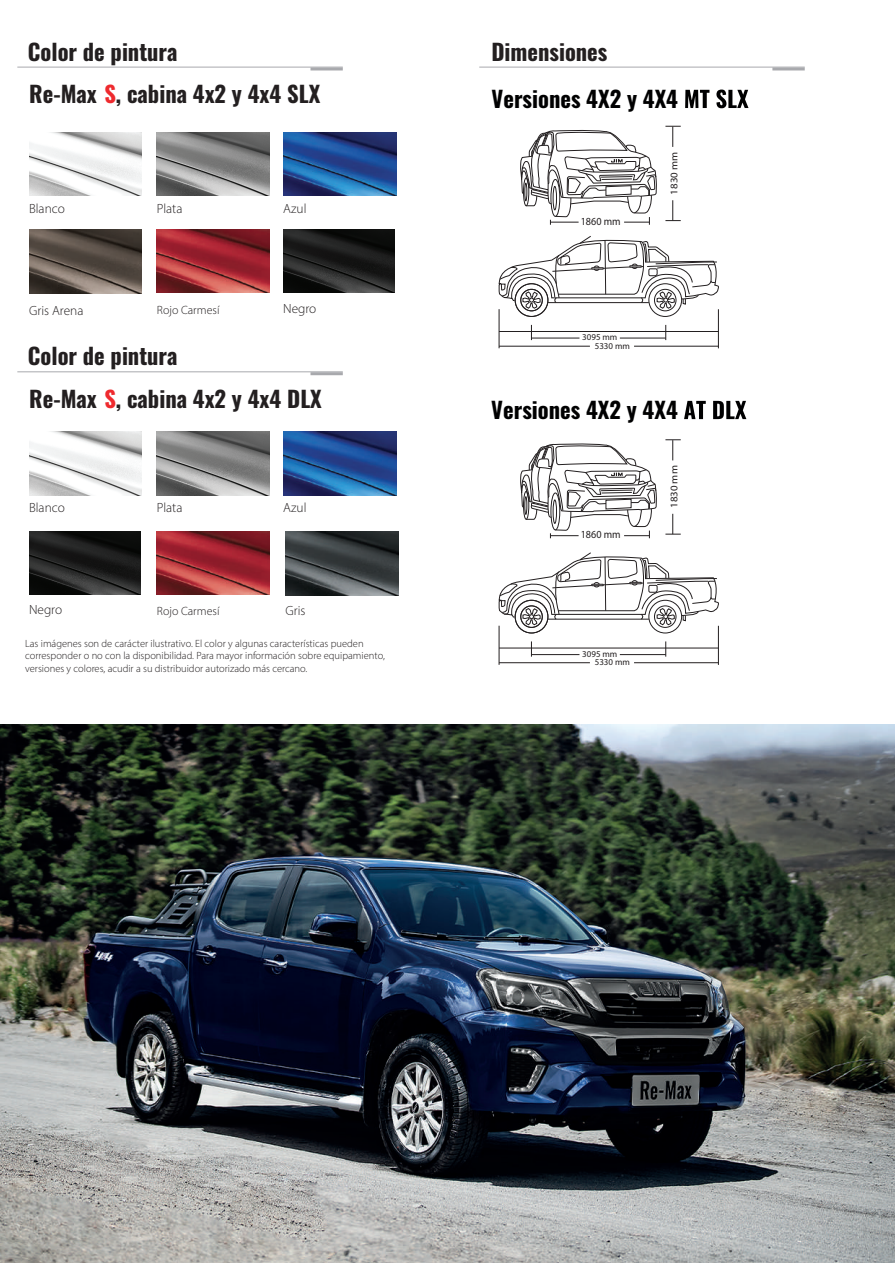
<style>
.page{position:relative;width:895px;height:1263px;background:#fff}
.page>*{position:absolute;margin:0;border:0;box-sizing:border-box;transform-origin:0 0}
.t1{font:700 22.5px/42.8px "Oswald";color:#231f20}
.t2{font:700 22.5px "Oswald";color:#000001}
.t3{font:300 13.35px "Myriad Pro";color:#231f20}
.t4{font:300 12px "Myriad Pro";color:#231f20}
.t5{font:10.8px "Myriad Pro";color:#231f20;scale:.93 1}
.t6{font:300 10.5px/12.6px "Myriad Pro";color:#231f20}
.t7{font:10.2px "Myriad Pro";color:#231f20;scale:1.07 1}
.t8{font:8.85px/8.6px "Myriad Pro";color:#231f20}
.s1{color:#ee2a2e}
</style>
<div class="page">
<img style="left:0;top:725px;width:894px;height:538px">
<hr style="left:310px;top:67px;width:33px;height:3px;background:#a8a9ad">
<hr style="left:17px;top:67px;width:326px;height:1px;background:#a8a9ad">
<hr style="left:310px;top:372px;width:33px;height:3px;background:#a8a9ad">
<hr style="left:17px;top:371px;width:326px;height:1px;background:#a8a9ad">
<hr style="left:772px;top:67px;width:32px;height:3px;background:#a8a9ad">
<hr style="left:479px;top:67px;width:325px;height:1px;background:#a8a9ad">
<img style="left:29px;top:132px;width:113px;height:64px">
<img style="left:157px;top:132px;width:112px;height:64px">
<img style="left:157px;top:230px;width:112px;height:62px">
<img style="left:29px;top:531px;width:111px;height:64px">
<img style="left:29px;top:229px;width:113px;height:64px">
<img style="left:283px;top:132px;width:113px;height:64px">
<hr style="left:499px;top:346px;width:90px;height:1px;background:#231f20">
<hr style="left:634px;top:346px;width:84px;height:1px;background:#231f20">
<hr style="left:498px;top:309px;width:1px;height:39px;background:#231f20">
<svg style="left:498px;top:236px;width:220px;height:104px"></svg>
<hr style="left:718px;top:309px;width:1px;height:39px;background:#231f20">
<img style="left:29px;top:432px;width:113px;height:63px">
<img style="left:157px;top:432px;width:112px;height:63px">
<img style="left:157px;top:532px;width:112px;height:62px">
<img style="left:283px;top:432px;width:113px;height:63px">
<svg style="left:684px;top:401px;width:62px;height:18px"></svg>
<svg style="left:685px;top:90px;width:63px;height:18px"></svg>
<svg style="left:520px;top:130px;width:136px;height:95px"></svg>
<div style="left:552px;top:186px;width:4px;height:24px;border:1px solid #231f20;border-radius:50%"></div>
<svg style="left:665px;top:126px;width:15px;height:21px"></svg>
<svg style="left:665px;top:200px;width:15px;height:21px"></svg>
<svg style="left:520px;top:443px;width:136px;height:95px"></svg>
<div style="left:552px;top:500px;width:4px;height:24px;border:1px solid #231f20;border-radius:50%"></div>
<svg style="left:665px;top:439px;width:15px;height:21px"></svg>
<svg style="left:665px;top:514px;width:15px;height:21px"></svg>
<hr style="left:499px;top:662px;width:90px;height:1px;background:#231f20">
<hr style="left:634px;top:662px;width:84px;height:1px;background:#231f20">
<hr style="left:498px;top:626px;width:1px;height:39px;background:#231f20">
<svg style="left:498px;top:552px;width:220px;height:105px"></svg>
<hr style="left:718px;top:626px;width:1px;height:39px;background:#231f20">
<img style="left:283px;top:229px;width:111px;height:64px">
<img style="left:285px;top:531px;width:113px;height:64px">
<h1 class="t1" style="left:28px;top:32px;width:294px">Color de pintura<br>Re-Max <span class="s1">S</span>, cabina 4x2 y 4x4 SLX</h1>
<p class="t3" style="left:29px;top:200px;width:37px">Blanco</p>
<p class="t3" style="left:29px;top:302px;width:56px">Gris Arena</p>
<p class="t3" style="left:157px;top:200px;width:27px">Plata</p>
<p class="t3" style="left:283px;top:200px;width:25px">Azul</p>
<p class="t4" style="left:157px;top:303px;width:64px">Rojo Carmesí</p>
<p class="t3" style="left:283px;top:301px;width:35px">Negro</p>
<h1 class="t1" style="left:28px;top:336px;width:295px">Color de pintura<br>Re-Max <span class="s1">S</span>, cabina 4x2 y 4x4 DLX</h1>
<p class="t3" style="left:29px;top:500px;width:37px">Blanco</p>
<p class="t3" style="left:157px;top:500px;width:27px">Plata</p>
<p class="t3" style="left:283px;top:500px;width:25px">Azul</p>
<p class="t3" style="left:29px;top:601px;width:35px">Negro</p>
<p class="t4" style="left:157px;top:603px;width:64px">Rojo Carmesí</p>
<p class="t3" style="left:285px;top:603px;width:22px">Gris</p>
<p class="t6" style="left:25px;top:637px;width:361px">Las imágenes son de carácter ilustrativo. El color y algunas características pueden corresponder o no con la disponibilidad. Para mayor información sobre equipamiento, versiones y colores, acudir a su distribuidor autorizado más cercano.</p>
<h1 class="t1" style="left:491px;top:32px;width:117px">Dimensiones</h1>
<h1 class="t2" style="left:491px;top:87px;width:188px">Versiones 4X2 y 4X4</h1>
<p class="t5" style="left:580px;top:214px;width:44px">1860 mm</p>
<p class="t7" style="left:667px;top:194px;width:41px;rotate:-90deg">1830 mm</p>
<p class="t8" style="left:594px;top:333px;width:37px;text-indent:-13px">3095 mm<br>5330 mm</p>
<h1 class="t2" style="left:491px;top:398px;width:188px">Versiones 4X2 y 4X4</h1>
<p class="t5" style="left:580px;top:528px;width:44px">1860 mm</p>
<p class="t7" style="left:667px;top:508px;width:41px;rotate:-90deg">1830 mm</p>
<p class="t8" style="left:594px;top:649px;width:37px;text-indent:-13px">3095 mm<br>5330 mm</p>
</div>
